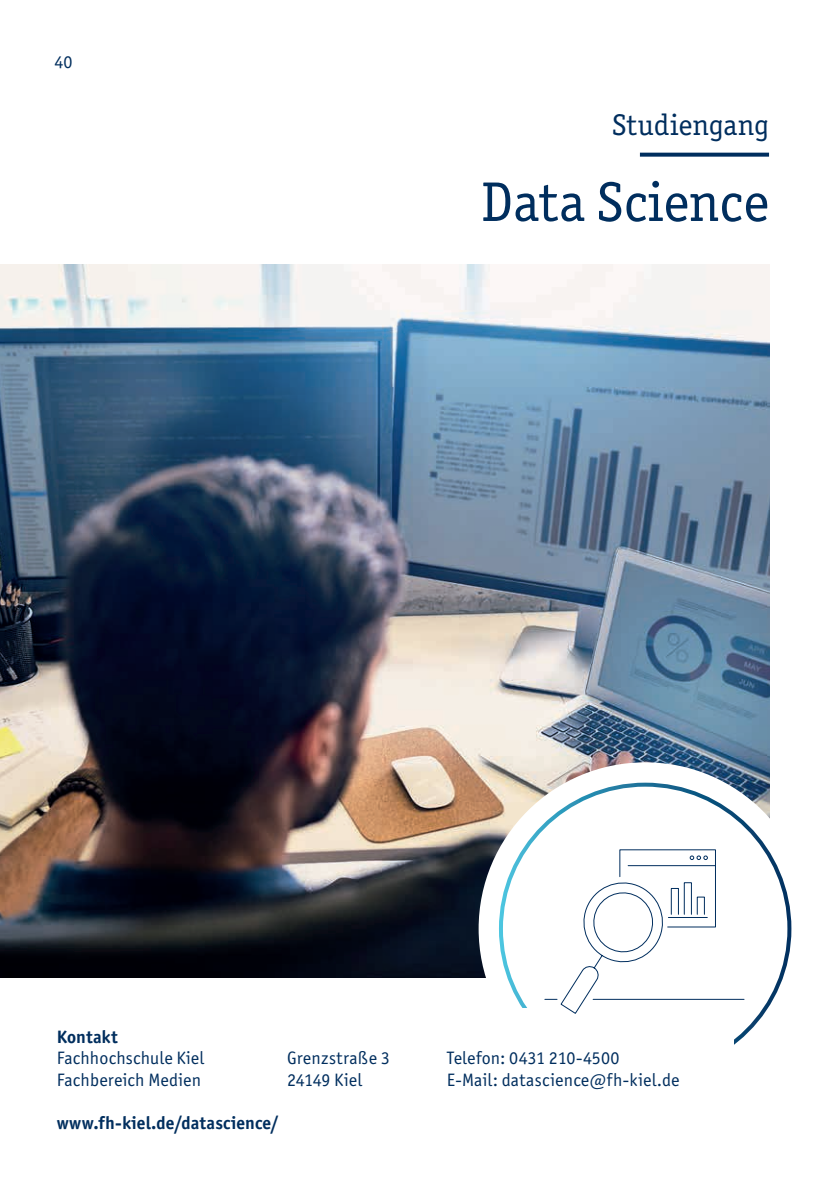
<style>
.page{position:relative;width:840px;height:1191px;background:#fff}
.page>*{position:absolute;margin:0;border:0;box-sizing:border-box;transform-origin:0 0}
.t1{font:56px "Officina Ser ITC Std";color:#002e5e}
.t2{font:30px "Officina Ser ITC Std";letter-spacing:.005em;color:#002e5e}
.t3{font:18px/21.6px "Officina Sans ITC Std";letter-spacing:.01em;color:#002e5e}
.t4{font:700 18px "Officina Sans ITC Std";letter-spacing:.005em;color:#002e5e}
</style>
<div class="page">
<img style="left:0;top:265px;width:768px;height:712px">
<div style="left:478px;top:762px;width:333px;height:333px;background:#fff;border-radius:50%"></div>
<svg style="left:639px;top:153px;width:129px;height:4px"></svg>
<hr style="left:592px;top:998px;width:151px;height:1px;background:#002e5e">
<svg style="left:544px;top:849px;width:172px;height:165px"></svg>
<p class="t3" style="left:54px;top:51px;width:19px">40</p>
<p class="t4" style="left:57px;top:1025px;width:62px">Kontakt</p>
<h2 class="t2" style="left:612px;top:107px;width:158px">Studiengang</h2>
<h1 class="t1" style="left:481px;top:170px;width:289px">Data Science</h1>
<p class="t3" style="left:57px;top:1047px;width:149px">Fachhochschule Kiel<br>Fachbereich Medien</p>
<p class="t3" style="left:287px;top:1047px;width:104px">Grenzstraße 3<br>24149 Kiel</p>
<p class="t3" style="left:446px;top:1047px;width:234px">Telefon: 0431 210-4500<br>E-Mail: datascience@fh-kiel.de</p>
<p class="t4" style="left:57px;top:1111px;width:223px">www.fh-kiel.de/datascience/</p>
</div>
